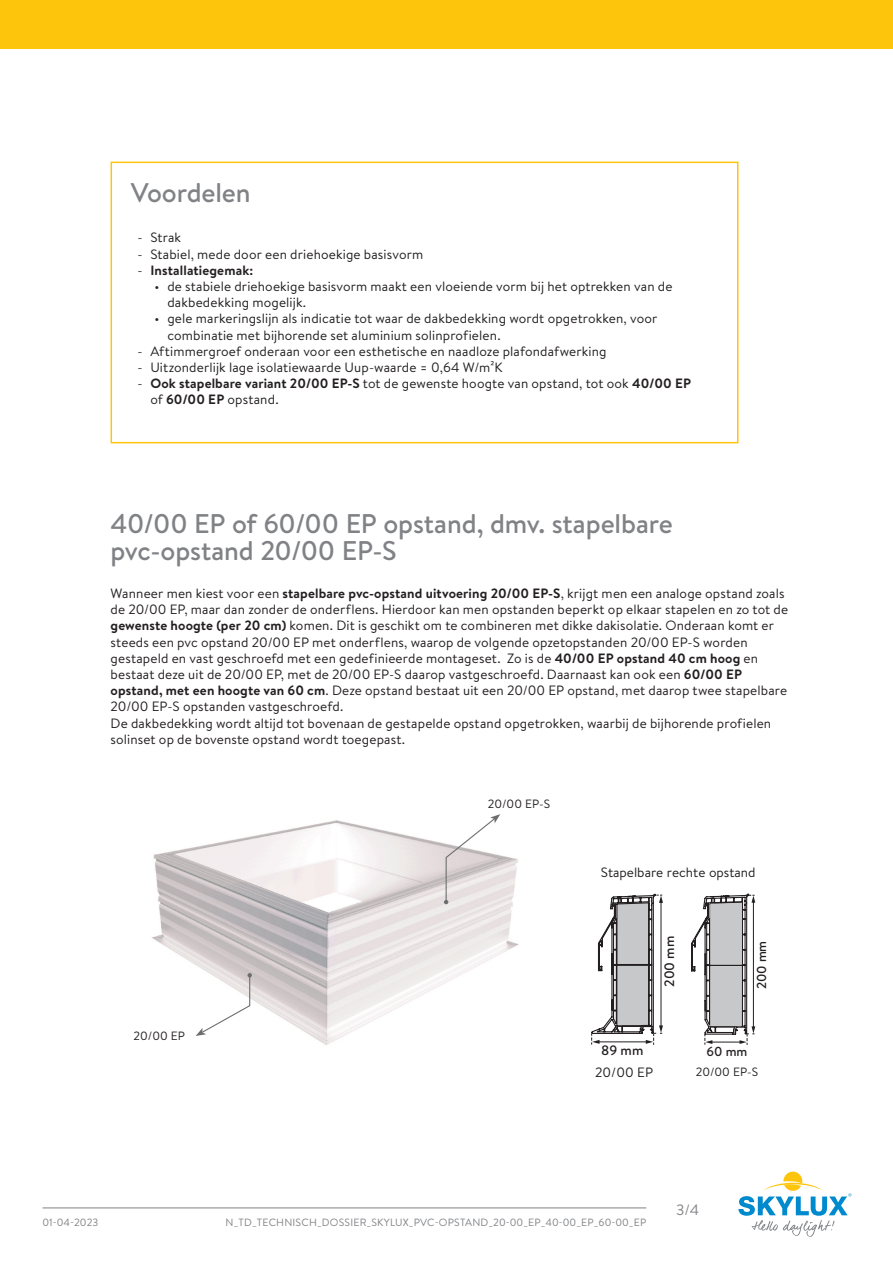
<style>
.page{position:relative;width:893px;height:1263px;background:#fff}
.page>*{position:absolute;margin:0;border:0;box-sizing:border-box;transform-origin:0 0}
.Titel_2{font:500 27px/27px "Brandon Text";letter-spacing:-.005em;color:#808285}
.t1{font:15px "Brandon Text";color:#808285}
.t2{font:500 13.65px "Brandon Text";color:#231f20}
.tekst{font:13.5px/16.2px "Brandon Text";letter-spacing:.01em;color:#231f20}
.tekst_insprong{font:13.5px/16.2px "Brandon Text";letter-spacing:.01em;color:#231f20}
.bijschrift_tekening{font:13.5px "Brandon Text";color:#231f20}
.tekst_insprong-2{font:700 13.5px "Brandon Text";letter-spacing:.01em;color:#231f20}
.t3{font:500 13.05px "Brandon Text";color:#231f20}
.Normaal{font:12px "Brandon Text";color:#231f20}
.bijschrift_tekening-2{font:12px "Brandon Text";color:#231f20}
.t4{font:10.5px "Brandon Text";letter-spacing:.02em;color:#808285}
.s1{font-weight:400}
.s2{font-weight:700}
</style>
<div class="page">
<svg style="left:738px;top:1171px;width:113px;height:66px"></svg>
<hr style="left:43px;top:1207px;width:603px;height:1px;background:#808285">
<div style="left:0;top:0;width:893px;height:49px;background:#fec50d"></div>
<div style="left:111px;top:162px;width:627px;height:281px;border:2px solid #fec50d"></div>
<img style="left:152px;top:820px;width:367px;height:225px">
<svg style="left:196px;top:973px;width:56px;height:63px"></svg>
<svg style="left:444px;top:814px;width:56px;height:90px"></svg>
<svg style="left:591px;top:894px;width:72px;height:151px"></svg>
<svg style="left:691px;top:893px;width:64px;height:152px"></svg>
<p class="Titel_2" style="left:131px;top:179px;width:121px">Voordelen</p>
<p class="tekst_insprong" style="left:138px;top:229px;width:45px">- Strak</p>
<p class="tekst_insprong" style="left:138px;top:245px;width:287px">- Stabiel, mede door een driehoekige basisvorm</p>
<p class="tekst_insprong-2" style="left:138px;top:261px;width:117px"><span class="s1">-</span> Installatiegemak:</p>
<p class="tekst_insprong" style="left:167px;top:278px;width:507px;text-indent:-13px">• de stabiele driehoekige basisvorm maakt een vloeiende vorm bij het optrekken van de dakbedekking mogelijk.</p>
<p class="tekst_insprong" style="left:167px;top:310px;width:491px;text-indent:-13px">• gele markeringslijn als indicatie tot waar de dakbedekking wordt opgetrokken, voor combinatie met bijhorende set aluminium solinprofielen.</p>
<p class="tekst_insprong" style="left:138px;top:343px;width:470px">- Aftimmergroef onderaan voor een esthetische en naadloze plafondafwerking</p>
<p class="tekst_insprong" style="left:138px;top:359px;width:367px">- Uitzonderlijk lage isolatiewaarde Uup-waarde = 0,64 W/m²K</p>
<p class="tekst_insprong" style="left:150px;top:375px;width:542px;text-indent:-13px">- <span class="s2">Ook stapelbare variant 20/00 EP-S</span> tot de gewenste hoogte van opstand, tot ook <span class="s2">40/00 EP </span>of <span class="s2">60/00 EP</span> opstand.</p>
<p class="Titel_2" style="left:111px;top:510px;width:564px">40/00 EP of 60/00 EP opstand, dmv. stapelbare pvc-opstand 20/00 EP-S</p>
<p class="tekst" style="left:111px;top:585px;width:675px">Wanneer men kiest voor een <span class="s2">stapelbare pvc-opstand uitvoering 20/00 EP-S</span>, krijgt men een analoge opstand zoals</p>
<p class="tekst" style="left:111px;top:601px;width:679px">de 20/00 EP, maar dan zonder de onderflens. Hierdoor kan men opstanden beperkt op elkaar stapelen en zo tot de</p>
<p class="tekst" style="left:111px;top:617px;width:665px"><span class="s2">gewenste hoogte (per 20 cm)</span> komen. Dit is geschikt om te combineren met dikke dakisolatie. Onderaan komt er</p>
<p class="tekst" style="left:111px;top:633px;width:678px">steeds een pvc opstand 20/00 EP met onderflens, waarop de volgende opzetopstanden 20/00 EP-S worden gestapeld en vast geschroefd met een gedefinieerde montageset. Zo is de <span class="s2">40/00 EP opstand 40 cm hoog</span> en bestaat deze uit de 20/00 EP, met de 20/00 EP-S daarop vastgeschroefd. Daarnaast kan ook een <span class="s2">60/00 EP opstand, met een hoogte van 60 cm</span>. Deze opstand bestaat uit een 20/00 EP opstand, met daarop twee stapelbare 20/00 EP-S opstanden vastgeschroefd.</p>
<p class="tekst" style="left:111px;top:714px;width:662px">De dakbedekking wordt altijd tot bovenaan de gestapelde opstand opgetrokken, waarbij de bijhorende profielen solinset op de bovenste opstand wordt toegepast.</p>
<p class="Normaal" style="left:133px;top:1027px;width:53px">20/00 EP</p>
<p class="Normaal" style="left:488px;top:795px;width:64px">20/00 EP-S</p>
<p class="bijschrift_tekening" style="left:601px;top:863px;width:156px">Stapelbare rechte opstand</p>
<p class="t2" style="left:660px;top:987px;width:53px;rotate:-90deg">200 mm</p>
<p class="t2" style="left:601px;top:1041px;width:44px">89 mm</p>
<p class="t3" style="left:752px;top:989px;width:50px;rotate:-90deg">200 mm</p>
<p class="t3" style="left:707px;top:1043px;width:42px">60 mm</p>
<p class="bijschrift_tekening" style="left:595px;top:1063px;width:59px">20/00 EP</p>
<p class="bijschrift_tekening-2" style="left:696px;top:1063px;width:64px">20/00 EP-S</p>
<p class="t4" style="left:43px;top:1215px;width:57px">01-04-2023</p>
<p class="t4" style="left:226px;top:1215px;width:422px">N_TD_TECHNISCH_DOSSIER_SKYLUX_PVC-OPSTAND_20-00_EP_40-00_EP_60-00_EP</p>
<p class="t1" style="left:676px;top:1199px;width:25px">3/4</p>
</div>
